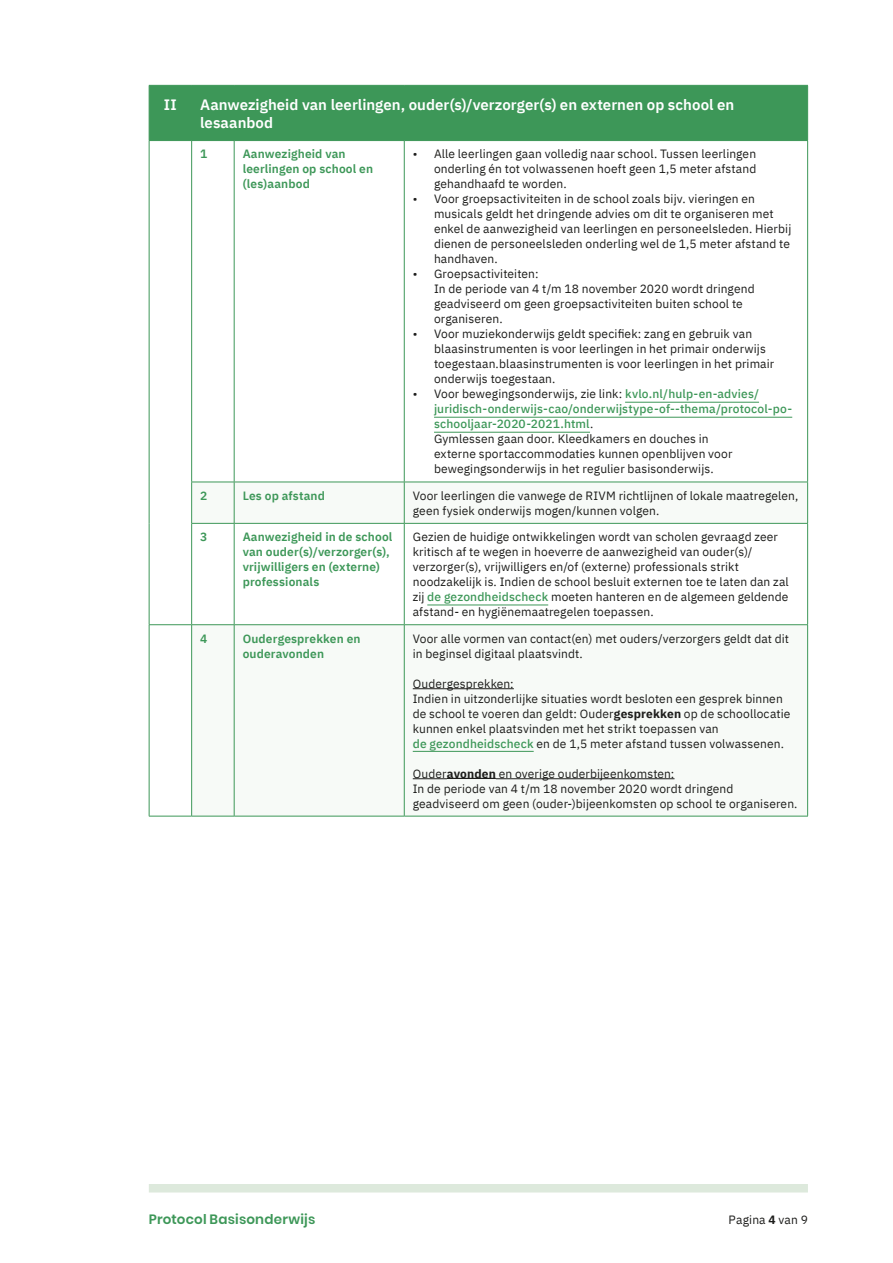
<style>
.page{position:relative;width:893px;height:1263px;background:#fff}
.page>*{position:absolute;margin:0;border:0;box-sizing:border-box;transform-origin:0 0}
.tabel_titel{font:600 15px/18px "IBM Plex Sans";color:#fff}
.tabel_nummer{font:600 15px "IBM Plex Sans";color:#fff}
.t1{font:600 13.5px "Poppins";letter-spacing:.015em;color:#3d9758}
.tabel{font:12px/15px "IBM Plex Sans";letter-spacing:.01em;color:#1d1d1b}
.tabel_kopje{font:600 12px/15px "IBM Plex Sans";letter-spacing:.01em;color:#3d9758}
.s1{font-weight:500;color:#3d9758}
.s2{font-weight:700}
</style>
<div class="page">
<div style="left:149px;top:1184px;width:659px;height:8px;background:#dde9dc"></div>
<div style="left:150px;top:86px;width:657px;height:54px;background:#3d9758"></div>
<svg style="left:192px;top:483px;width:615px;height:333px"></svg>
<hr style="left:149px;top:85px;width:43px;height:1px;background:#3d9758">
<hr style="left:149px;top:86px;width:1px;height:54px;background:#3d9758">
<hr style="left:192px;top:85px;width:42px;height:1px;background:#3d9758">
<hr style="left:191px;top:86px;width:1px;height:54px;background:#3d9758">
<hr style="left:234px;top:85px;width:170px;height:1px;background:#3d9758">
<hr style="left:404px;top:85px;width:404px;height:1px;background:#3d9758">
<hr style="left:807px;top:86px;width:1px;height:54px;background:#3d9758">
<hr style="left:149px;top:140px;width:43px;height:1px;background:#3d9758">
<hr style="left:149px;top:141px;width:1px;height:341px;background:#3d9758">
<hr style="left:149px;top:482px;width:1px;height:41px;background:#3d9758">
<hr style="left:149px;top:523px;width:1px;height:101px;background:#3d9758">
<hr style="left:149px;top:624px;width:43px;height:1px;background:#3d9758">
<hr style="left:149px;top:625px;width:1px;height:191px;background:#3d9758">
<hr style="left:149px;top:816px;width:43px;height:1px;background:#3d9758">
<hr style="left:192px;top:140px;width:42px;height:1px;background:#3d9758">
<hr style="left:191px;top:141px;width:1px;height:341px;background:#3d9758">
<hr style="left:234px;top:140px;width:170px;height:1px;background:#3d9758">
<hr style="left:234px;top:141px;width:1px;height:341px;background:#3d9758">
<hr style="left:404px;top:140px;width:404px;height:1px;background:#3d9758">
<hr style="left:404px;top:141px;width:1px;height:341px;background:#3d9758">
<hr style="left:807px;top:141px;width:1px;height:341px;background:#3d9758">
<hr style="left:191px;top:482px;width:43px;height:1px;background:#3d9758">
<hr style="left:191px;top:482px;width:1px;height:41px;background:#3d9758">
<hr style="left:234px;top:482px;width:170px;height:1px;background:#3d9758">
<hr style="left:234px;top:482px;width:1px;height:41px;background:#3d9758">
<hr style="left:404px;top:482px;width:404px;height:1px;background:#3d9758">
<hr style="left:404px;top:482px;width:1px;height:41px;background:#3d9758">
<hr style="left:807px;top:482px;width:1px;height:41px;background:#3d9758">
<hr style="left:191px;top:523px;width:43px;height:1px;background:#3d9758">
<hr style="left:191px;top:524px;width:1px;height:100px;background:#3d9758">
<hr style="left:234px;top:523px;width:170px;height:1px;background:#3d9758">
<hr style="left:234px;top:524px;width:1px;height:100px;background:#3d9758">
<hr style="left:404px;top:523px;width:404px;height:1px;background:#3d9758">
<hr style="left:404px;top:524px;width:1px;height:100px;background:#3d9758">
<hr style="left:807px;top:524px;width:1px;height:100px;background:#3d9758">
<hr style="left:192px;top:624px;width:42px;height:1px;background:#3d9758">
<hr style="left:191px;top:625px;width:1px;height:191px;background:#3d9758">
<hr style="left:234px;top:624px;width:170px;height:1px;background:#3d9758">
<hr style="left:234px;top:625px;width:1px;height:191px;background:#3d9758">
<hr style="left:404px;top:624px;width:404px;height:1px;background:#3d9758">
<hr style="left:404px;top:625px;width:1px;height:191px;background:#3d9758">
<hr style="left:807px;top:625px;width:1px;height:191px;background:#3d9758">
<hr style="left:192px;top:816px;width:42px;height:1px;background:#3d9758">
<hr style="left:234px;top:816px;width:170px;height:1px;background:#3d9758">
<hr style="left:404px;top:816px;width:404px;height:1px;background:#3d9758">
<hr style="left:625px;top:402px;width:134px;height:1px;background:#3d9758">
<hr style="left:434px;top:417px;width:358px;height:1px;background:#3d9758">
<hr style="left:434px;top:432px;width:156px;height:1px;background:#3d9758">
<hr style="left:427px;top:604px;width:121px;height:1px;background:#3d9758">
<hr style="left:413px;top:688px;width:101px;height:1px;background:#1d1d1b">
<hr style="left:413px;top:751px;width:121px;height:1px;background:#3d9758">
<hr style="left:413px;top:778px;width:34px;height:1px;background:#1d1d1b">
<hr style="left:447px;top:778px;width:49px;height:1px;background:#1d1d1b">
<hr style="left:496px;top:778px;width:178px;height:1px;background:#1d1d1b">
<p class="tabel_nummer" style="left:164px;top:93px;width:14px">II</p>
<p class="tabel_titel" style="left:200px;top:94px;width:536px">Aanwezigheid van leerlingen, ouder(s)/verzorger(s) en externen op school en lesaanbod</p>
<p class="tabel_kopje" style="left:200px;top:146px;width:9px">1</p>
<p class="tabel_kopje" style="left:243px;top:146px;width:132px">Aanwezigheid van leerlingen op school en (les)aanbod</p>
<p class="tabel" style="left:434px;top:146px;width:324px;text-align:justify;text-indent:-21px">• Alle leerlingen gaan volledig naar school. Tussen leerlingen onderling én tot volwassenen hoeft geen 1,5 meter afstand gehandhaafd te worden.</p>
<p class="tabel" style="left:434px;top:191px;width:359px;text-indent:-21px">• Voor groepsactiviteiten in de school zoals bijv. vieringen en musicals geldt het dringende advies om dit te organiseren met enkel de aanwezigheid van leerlingen en personeelsleden. Hierbij dienen de personeelsleden onderling wel de 1,5 meter afstand te handhaven.</p>
<p class="tabel" style="left:434px;top:266px;width:322px;text-indent:-21px">• Groepsactiviteiten:<br>In de periode van 4 t/m 18 november 2020 wordt dringend geadviseerd om geen groepsactiviteiten buiten school te organiseren.</p>
<p class="tabel" style="left:434px;top:326px;width:342px;text-indent:-21px">• Voor muziekonderwijs geldt specifiek: zang en gebruik van blaasinstrumenten is voor leerlingen in het primair onderwijs toegestaan.blaasinstrumenten is voor leerlingen in het primair onderwijs toegestaan.</p>
<p class="tabel" style="left:434px;top:386px;width:360px;text-indent:-21px">• Voor bewegingsonderwijs, zie link: <span class="s1">kvlo.nl/hulp-en-advies/ juridisch-onderwijs-cao/onderwijstype-of--thema/protocol-po&shy;schooljaar-2020-2021.html</span>.<br>Gymlessen gaan door. Kleedkamers en douches in<br>externe sportaccommodaties kunnen openblijven voor bewegingsonderwijs in het regulier basisonderwijs.</p>
<p class="tabel_kopje" style="left:200px;top:487px;width:9px">2</p>
<p class="tabel_kopje" style="left:243px;top:487px;width:84px">Les op afstand</p>
<p class="tabel" style="left:413px;top:487px;width:387px">Voor leerlingen die vanwege de RIVM richtlijnen of lokale maatregelen, geen fysiek onderwijs mogen/kunnen volgen.</p>
<p class="tabel_kopje" style="left:200px;top:528px;width:9px">3</p>
<p class="tabel_kopje" style="left:243px;top:528px;width:151px">Aanwezigheid in de school van ouder(s)/verzorger(s), vrijwilligers en (externe) professionals</p>
<p class="tabel" style="left:413px;top:528px;width:378px">Gezien de huidige ontwikkelingen wordt van scholen gevraagd zeer kritisch af te wegen in hoeverre de aanwezigheid van ouder(s)/ verzorger(s), vrijwilligers en/of (externe) professionals strikt noodzakelijk is. Indien de school besluit externen toe te laten dan zal zij <span class="s1">de gezondheidscheck</span> moeten hanteren en de algemeen geldende afstand- en hygiënemaatregelen toepassen.</p>
<p class="tabel_kopje" style="left:200px;top:630px;width:9px">4</p>
<p class="tabel_kopje" style="left:243px;top:630px;width:119px">Oudergesprekken en ouderavonden</p>
<p class="tabel" style="left:413px;top:630px;width:378px">Voor alle vormen van contact(en) met ouders/verzorgers geldt dat dit in beginsel digitaal plaatsvindt.</p>
<p class="tabel" style="left:413px;top:675px;width:103px">Oudergesprekken:</p>
<p class="tabel" style="left:413px;top:690px;width:379px">Indien in uitzonderlijke situaties wordt besloten een gesprek binnen de school te voeren dan geldt: Ouder<span class="s2">gesprekken</span> op de schoollocatie kunnen enkel plaatsvinden met het strikt toepassen van<br><span class="s1">de gezondheidscheck</span> en de 1,5 meter afstand tussen volwassenen.</p>
<p class="tabel" style="left:413px;top:765px;width:263px">Ouder<span class="s2">avonden</span> en overige ouderbijeenkomsten:</p>
<p class="tabel" style="left:413px;top:780px;width:386px">In de periode van 4 t/m 18 november 2020 wordt dringend geadviseerd om geen (ouder-)bijeenkomsten op school te organiseren.</p>
<p class="t1" style="left:149px;top:1211px;width:168px">Protocol Basisonderwijs</p>
<p class="tabel" style="left:729px;top:1211px;width:81px">Pagina <span class="s2">4</span> van 9</p>
</div>
